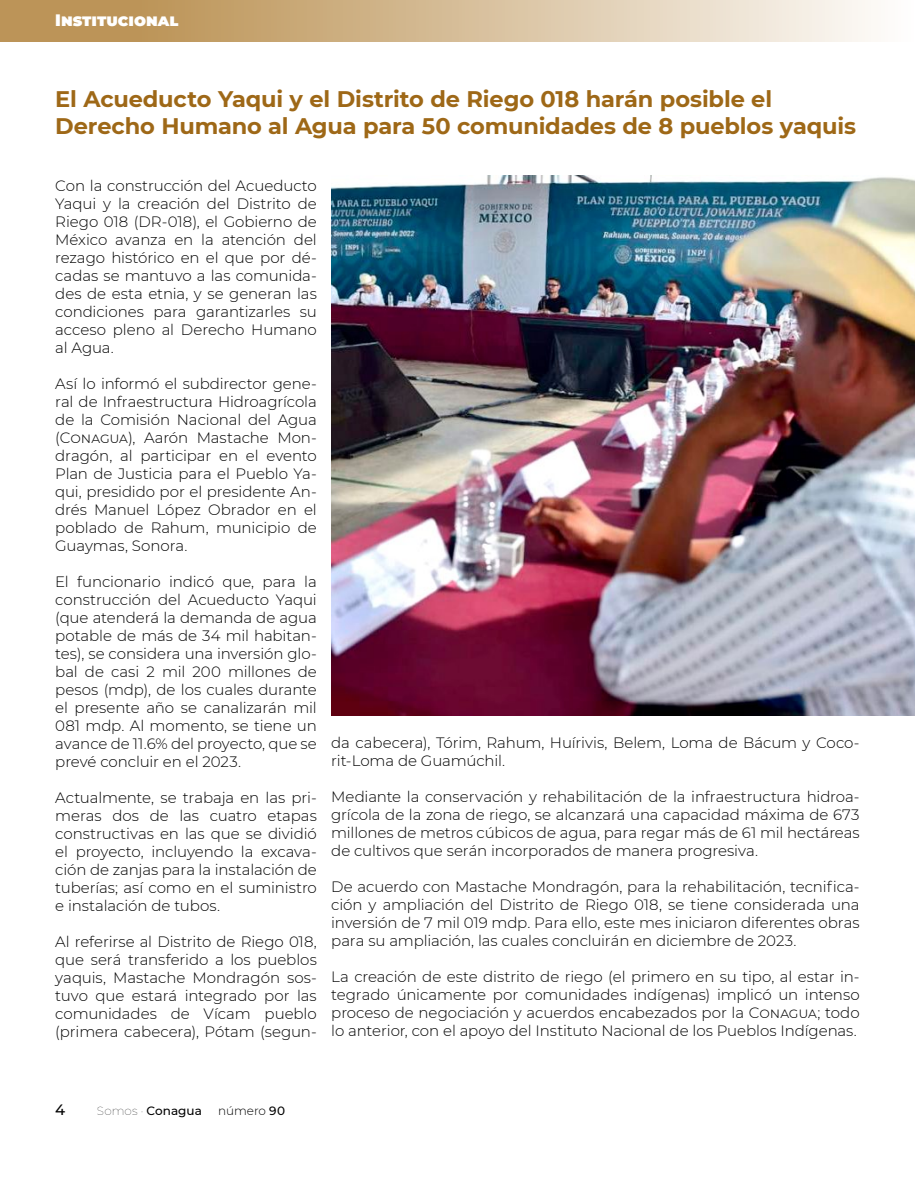
<style>
.page{position:relative;width:915px;height:1191px;background:#fff}
.page>*{position:absolute;margin:0;border:0;box-sizing:border-box;transform-origin:0 0}
.t1{font:700 22.5px/27px "Montserrat";letter-spacing:-.005em;color:#9e6817}
.t2{font:900 16.5px "Montserrat";color:#fff}
.t3{font:300 15px/18px "Montserrat";letter-spacing:-.005em;color:#000;text-align:justify}
.t4{font:500 15px "Montserrat";color:#000}
.t5{font:500 12px "Montserrat";letter-spacing:.005em;color:#000}
.t6{font:300 12px "Montserrat";letter-spacing:-.005em;color:#000}
.s1{font-weight:100}
.s2{font-weight:500}
</style>
<div class="page">
<svg style="left:0;top:0;width:871px;height:41px;background:#d5bc97"></svg>
<img style="left:331px;top:175px;width:582px;height:540px">
<p class="t2" style="left:55px;top:7px;width:121px">Institucional</p>
<h1 class="t1" style="left:55px;top:84px;width:802px">El Acueducto Yaqui y el Distrito de Riego 018 harán posible el<br>Derecho Humano al Agua para 50 comunidades de 8 pueblos yaquis</h1>
<p class="t3" style="left:55px;top:176px;width:263px">Con la construcción del Acueducto Yaqui y la creación del Distrito de Riego 018 (DR-018), el Gobierno de México avanza en la atención del rezago histórico en el que por dé&shy;cadas se mantuvo a las comunida&shy;des de esta etnia, y se generan las condiciones para garantizarles su acceso pleno al Derecho Humano al Agua.</p>
<p class="t3" style="left:55px;top:374px;width:263px">Así lo informó el subdirector gene&shy;ral de Infraestructura Hidroagrícola de la Comisión Nacional del Agua (Conagua), Aarón Mastache Mon&shy;dragón, al participar en el evento Plan de Justicia para el Pueblo Ya&shy;qui, presidido por el presidente An&shy;drés Manuel López Obrador en el poblado de Rahum, municipio de Guaymas, Sonora.</p>
<p class="t3" style="left:55px;top:572px;width:263px">El funcionario indicó que, para la construcción del Acueducto Yaqui (que atenderá la demanda de agua potable de más de 34 mil habitan&shy;tes), se considera una inversión glo&shy;bal de casi 2 mil 200 millones de pesos (mdp), de los cuales durante el presente año se canalizarán mil 081 mdp. Al momento, se tiene un avance de 11.6% del proyecto, que se prevé concluir en el 2023.</p>
<p class="t3" style="left:55px;top:788px;width:263px">Actualmente, se trabaja en las pri&shy;meras dos de las cuatro etapas constructivas en las que se dividió el proyecto, incluyendo la excava&shy;ción de zanjas para la instalación de tuberías; así como en el suministro e instalación de tubos.</p>
<p class="t3" style="left:55px;top:932px;width:263px">Al referirse al Distrito de Riego 018, que será transferido a los pueblos yaquis, Mastache Mondragón sos&shy;tuvo que estará integrado por las comunidades de Vícam pueblo (primera cabecera), Pótam (segun-</p>
<p class="t3" style="left:331px;top:733px;width:529px">da cabecera), Tórim, Rahum, Huírivis, Belem, Loma de Bácum y Coco&shy;rit-Loma de Guamúchil.</p>
<p class="t3" style="left:331px;top:787px;width:529px">Mediante la conservación y rehabilitación de la infraestructura hidroa&shy;grícola de la zona de riego, se alcanzará una capacidad máxima de 673 millones de metros cúbicos de agua, para regar más de 61 mil hectáreas de cultivos que serán incorporados de manera progresiva.</p>
<p class="t3" style="left:331px;top:877px;width:529px">De acuerdo con Mastache Mondragón, para la rehabilitación, tecnifica&shy;ción y ampliación del Distrito de Riego 018, se tiene considerada una inversión de 7 mil 019 mdp. Para ello, este mes iniciaron diferentes obras para su ampliación, las cuales concluirán en diciembre de 2023.</p>
<p class="t3" style="left:331px;top:967px;width:529px">La creación de este distrito de riego (el primero en su tipo, al estar in&shy;tegrado únicamente por comunidades indígenas) implicó un intenso proceso de negociación y acuerdos encabezados por la Conagua; todo lo anterior, con el apoyo del Instituto Nacional de los Pueblos Indígenas.</p>
<p class="t4" style="left:55px;top:1098px;width:12px">4</p>
<p class="t5" style="left:97px;top:1102px;width:106px"><span class="s1">Somos ·</span> Conagua</p>
<p class="t6" style="left:218px;top:1102px;width:68px">número <span class="s2">90</span></p>
</div>
